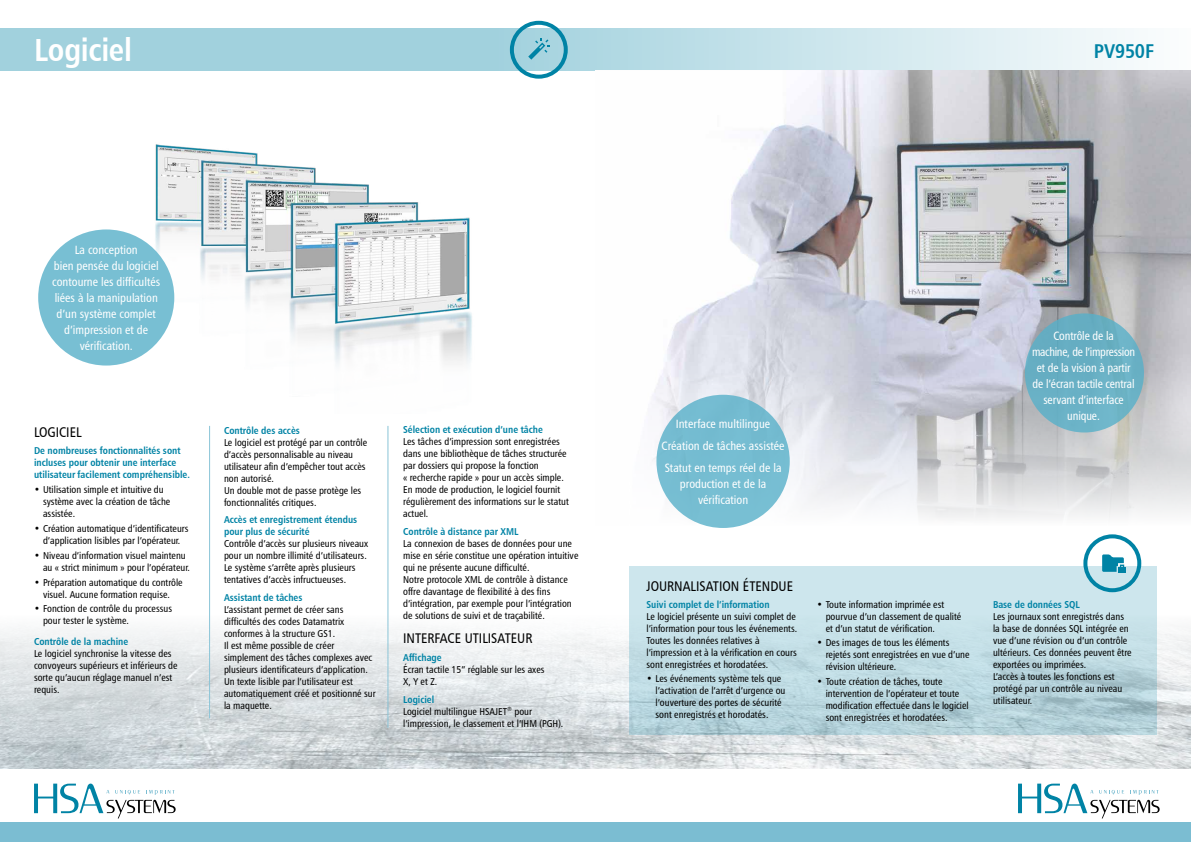
<style>
.page{position:relative;width:1191px;height:842px;background:#fff}
.page>*{position:absolute;margin:0;border:0;box-sizing:border-box;transform-origin:0 0}
.t1{font:32px "Humanist 777 BT Bold Condensed B";letter-spacing:-.005em;color:#fff}
.t2{font:20px "Humanist 777 BT Bold Condensed B";letter-spacing:-.005em;color:#0083a5}
.t3{font:14px "Humanist 777 BT Roman Condensed B";color:#000}
.t4{font:12px/16px "Humanist 777 BT Roman Condensed B";color:#fff;text-align:center}
.t5{font:10px/12px "Humanist 777 BT Roman Condensed B";color:#000}
.t6{font:10px/12px "Humanist 777 BT Bold Condensed B";color:#0083a5}
</style>
<div class="page">
<img style="left:0;top:600px;width:1191px;height:168px">
<div style="left:0;top:822px;width:1191px;height:20px;background:#7bbdd2"></div>
<svg style="left:1018px;top:784px;width:141px;height:34px"></svg>
<svg style="left:34px;top:784px;width:142px;height:34px"></svg>
<svg style="left:0;top:28px;width:1191px;height:43px;background:#bbdde6"></svg>
<img style="left:149px;top:144px;width:323px;height:220px">
<div style="left:510px;top:21px;width:58px;height:58px;border:4px solid #0083a5;border-radius:50%"></div>
<svg style="left:528px;top:38px;width:21px;height:22px"></svg>
<div style="left:1083px;top:534px;width:58px;height:58px;border:4px solid #0083a5;border-radius:50%"></div>
<svg style="left:1102px;top:554px;width:22px;height:12px"></svg>
<img style="left:651px;top:71px;width:540px;height:467px">
<svg style="left:629px;top:566px;width:528px;height:168px;background:#c0dbe3"></svg>
<div style="left:656px;top:395px;width:133px;height:133px;background:#75bdd2;border-radius:50%"></div>
<div style="left:38px;top:229px;width:136px;height:137px;background:#78bfd3;border-radius:50%"></div>
<div style="left:1025px;top:313px;width:119px;height:119px;background:#68b0c4;border-radius:50%"></div>
<hr style="left:388px;top:426px;width:1px;height:302px;background:#8ac4d7">
<hr style="left:209px;top:426px;width:1px;height:292px;background:#8ac4d7">
<h1 class="t1" style="left:34px;top:30px;width:100px">Logiciel</h1>
<h2 class="t2" style="left:1093px;top:39px;width:62px">PV950F</h2>
<p class="t4" style="left:52px;top:242px;width:109px">La conception<br>bien pensée du logiciel contourne les difficultés liées à la manipulation d’un système complet d’impression et de vérification.</p>
<h3 class="t3" style="left:34px;top:423px;width:49px">LOGICIEL</h3>
<p class="t6" style="left:34px;top:444px;width:157px">De nombreuses fonctionnalités sont incluses pour obtenir une interface utilisateur facilement compréhensible.</p>
<p class="t5" style="left:43px;top:483px;width:129px;text-indent:-9px">• Utilisation simple et intuitive du système avec la création de tâche assistée.</p>
<p class="t5" style="left:34px;top:522px;width:156px;text-align:center">• Création automatique d’identificateurs d’application lisibles par l’opérateur.</p>
<p class="t5" style="left:43px;top:549px;width:148px;text-indent:-9px">• Niveau d’information visuel maintenu au « strict minimum » pour l’opérateur.</p>
<p class="t5" style="left:34px;top:576px;width:150px;text-align:center">• Préparation automatique du contrôle visuel. Aucune formation requise.</p>
<p class="t5" style="left:43px;top:603px;width:131px;text-indent:-9px">• Fonction de contrôle du processus pour tester le système.</p>
<p class="t6" style="left:34px;top:635px;width:96px">Contrôle de la machine</p>
<p class="t5" style="left:34px;top:647px;width:145px">Le logiciel synchronise la vitesse des convoyeurs supérieurs et inférieurs de sorte qu’aucun réglage manuel n’est requis.</p>
<p class="t6" style="left:224px;top:424px;width:77px">Contrôle des accès</p>
<p class="t5" style="left:224px;top:436px;width:145px">Le logiciel est protégé par un contrôle d’accès personnalisable au niveau utilisateur afin d’empêcher tout accès non autorisé.<br>Un double mot de passe protège les fonctionnalités critiques.</p>
<p class="t6" style="left:224px;top:513px;width:135px">Accès et enregistrement étendus pour plus de sécurité</p>
<p class="t5" style="left:224px;top:537px;width:146px">Contrôle d’accès sur plusieurs niveaux pour un nombre illimité d’utilisateurs.<br>Le système s’arrête après plusieurs tentatives d’accès infructueuses.</p>
<p class="t6" style="left:224px;top:591px;width:80px">Assistant de tâches</p>
<p class="t5" style="left:224px;top:603px;width:153px">L’assistant permet de créer sans difficultés des codes Datamatrix conformes à la structure GS1.<br>Il est même possible de créer simplement des tâches complexes avec plusieurs identificateurs d’application.<br>Un texte lisible par l’utilisateur est automatiquement créé et positionné sur la maquette.</p>
<p class="t6" style="left:403px;top:424px;width:141px">Sélection et exécution d’une tâche</p>
<p class="t5" style="left:403px;top:436px;width:167px">Les tâches d’impression sont enregistrées dans une bibliothèque de tâches structurée par dossiers qui propose la fonction<br>« recherche rapide » pour un accès simple.<br>En mode de production, le logiciel fournit régulièrement des informations sur le statut actuel.</p>
<p class="t6" style="left:403px;top:525px;width:117px">Contrôle à distance par XML</p>
<p class="t5" style="left:403px;top:537px;width:177px">La connexion de bases de données pour une mise en série constitue une opération intuitive qui ne présente aucune difficulté.<br>Notre protocole XML de contrôle à distance offre davantage de flexibilité à des fins d’intégration, par exemple pour l’intégration de solutions de suivi et de traçabilité.</p>
<h3 class="t3" style="left:403px;top:630px;width:131px">INTERFACE UTILISATEUR</h3>
<p class="t6" style="left:403px;top:651px;width:40px">Affichage</p>
<p class="t5" style="left:403px;top:663px;width:143px">Écran tactile 15” réglable sur les axes<br>X, Y et Z.</p>
<p class="t6" style="left:403px;top:693px;width:33px">Logiciel</p>
<p class="t5" style="left:403px;top:705px;width:162px">Logiciel multilingue HSAJET<sup>®</sup> pour l’impression, le classement et l’IHM (PGH).</p>
<p class="t4" style="left:661px;top:413px;width:125px;line-height:21.7px">Interface multilingue<br>Création de tâches assistée<br>Statut en temps réel de la</p>
<p class="t4" style="left:680px;top:475px;width:88px">production et de la vérification</p>
<p class="t4" style="left:1032px;top:327px;width:105px">Contrôle de la<br>machine, de l’impression et de la vision à partir de l’écran tactile central servant d’interface unique.</p>
<h3 class="t3" style="left:646px;top:577px;width:148px">JOURNALISATION ÉTENDUE</h3>
<p class="t6" style="left:646px;top:598px;width:124px">Suivi complet de l’information</p>
<p class="t5" style="left:646px;top:610px;width:152px">Le logiciel présente un suivi complet de l’information pour tous les événements.<br>Toutes les données relatives à l’impression et à la vérification en cours sont enregistrées et horodatées.</p>
<p class="t5" style="left:655px;top:673px;width:131px;text-indent:-9px">• Les événements système tels que l’activation de l’arrêt d’urgence ou l’ouverture des portes de sécurité sont enregistrés et horodatés.</p>
<p class="t5" style="left:825px;top:598px;width:137px;text-indent:-9px">• Toute information imprimée est pourvue d’un classement de qualité et d’un statut de vérification.</p>
<p class="t5" style="left:825px;top:637px;width:145px;text-indent:-9px">• Des images de tous les éléments rejetés sont enregistrées en vue d’une révision ultérieure.</p>
<p class="t5" style="left:825px;top:675px;width:145px;text-indent:-9px">• Toute création de tâches, toute intervention de l’opérateur et toute modification effectuée dans le logiciel sont enregistrées et horodatées.</p>
<p class="t6" style="left:993px;top:598px;width:88px">Base de données SQL</p>
<p class="t5" style="left:993px;top:610px;width:140px">Les journaux sont enregistrés dans la base de données SQL intégrée en vue d’une révision ou d’un contrôle ultérieurs. Ces données peuvent être exportées ou imprimées.<br>L’accès à toutes les fonctions est protégé par un contrôle au niveau utilisateur.</p>
</div>
